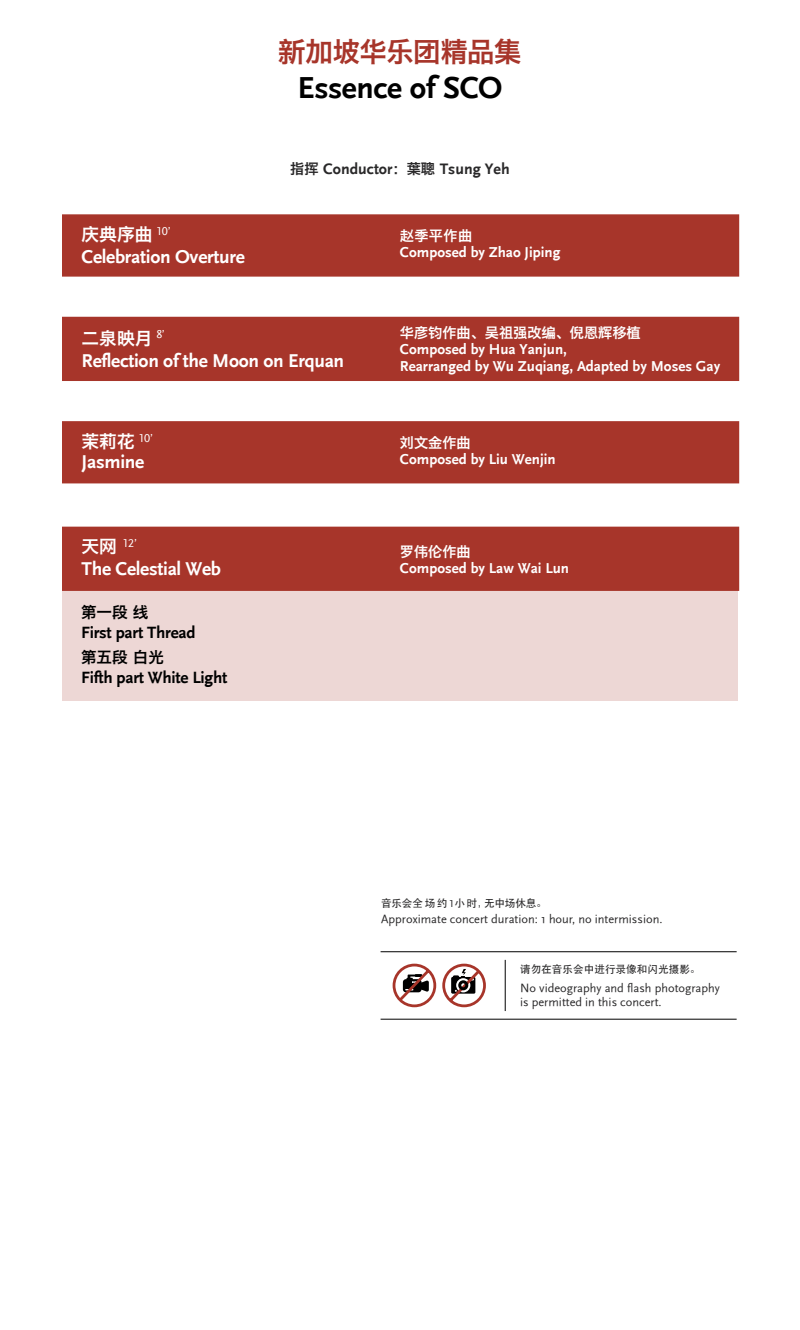
<style>
.page{position:relative;width:800px;height:1330px;background:#fff}
.page>*{position:absolute;margin:0;border:0;box-sizing:border-box;transform-origin:0 0}
.t1{font:31.9px "Scala Sans B";letter-spacing:-.015em;color:#000}
.t2{font:27.4px "Hiragino Sans GB W6";letter-spacing:-.015em;color:#a7352a}
.t3{font:19.5px "Scala Sans B";letter-spacing:-.015em;color:#fff}
.t4{font:17.7px "Hiragino Sans GB W6";color:#fff}
.t5{font:17.1px "Scala Sans B";letter-spacing:-.015em;color:#000}
.t6{font:15.9px "Scala Sans B";color:#292829}
.t7{font:15.6px "Hiragino Sans GB W6";color:#000}
.t8{font:15px/16.5px "Scala Sans B";color:#fff}
.t9{font:14.2px "Hiragino Sans GB W6";color:#fff}
.t10{font:12.4px/14.2px "Scala Sans";color:#292829}
.t11{font:12px "Sala Sans Caps";color:#fff}
.t12{font:10.6px "ST Heiti";color:#292829}
.s1{font-family:"Hiragino Sans GB W6";font-size:14.2px}
.s2{font-family:"Hiragino Sans GB W6";font-size:17.7px}
.s3{font-family:"Sala Sans Caps"}
</style>
<div class="page">
<div style="left:62px;top:555px;width:676px;height:146px;background:#edd7d5"></div>
<hr style="left:381px;top:952px;width:356px;height:1px;background:#000">
<hr style="left:381px;top:1019px;width:356px;height:1px;background:#000">
<hr style="left:505px;top:960px;width:1px;height:51px;background:#000">
<svg style="left:392px;top:963px;width:94px;height:45px"></svg>
<svg style="left:62px;top:214px;width:677px;height:377px;fill:#a7352a"></svg>
<h2 class="t2" style="left:278px;top:33px;width:245px">新加坡华乐团精品集</h2>
<h1 class="t1" style="left:298px;top:70px;width:206px">Essence of SCO</h1>
<p class="t4" style="left:82px;top:223px;width:91px">庆典序曲 <sup>10’</sup></p>
<h3 class="t3" style="left:82px;top:246px;width:165px">Celebration Overture</h3>
<p class="t6" style="left:290px;top:160px;width:221px"><span class="s1">指挥</span> Conductor<span class="s1">：葉聰</span> Tsung Yeh</p>
<p class="t9" style="left:400px;top:226px;width:74px">赵季平作曲</p>
<p class="t8" style="left:400px;top:245px;width:162px">Composed by Zhao Jiping</p>
<p class="t4" style="left:82px;top:327px;width:85px">二泉映月 <sup>8’</sup></p>
<h3 class="t3" style="left:82px;top:350px;width:264px">Reflection of the Moon on Erquan</h3>
<p class="t4" style="left:82px;top:430px;width:73px">茉莉花 <sup>10’</sup></p>
<h3 class="t3" style="left:82px;top:452px;width:64px">Jasmine</h3>
<p class="t11" style="left:82px;top:537px;width:57px"><span class="s2">天网</span> 12’</p>
<h3 class="t3" style="left:82px;top:558px;width:141px">The Celestial Web</h3>
<p class="t7" style="left:81px;top:602px;width:69px">第一段 线</p>
<p class="t5" style="left:81px;top:623px;width:116px">First part Thread</p>
<p class="t7" style="left:81px;top:647px;width:85px">第五段 白光</p>
<p class="t5" style="left:81px;top:668px;width:148px">Fifth part White Light</p>
<p class="t9" style="left:400px;top:323px;width:242px">华彦钧作曲、吴祖强改编、倪恩辉移植</p>
<p class="t8" style="left:400px;top:342px;width:322px">Composed by Hua Yanjun,<br>Rearranged by Wu Zuqiang, Adapted by Moses Gay</p>
<p class="t9" style="left:400px;top:433px;width:72px">刘文金作曲</p>
<p class="t8" style="left:400px;top:451px;width:157px">Composed by Liu Wenjin</p>
<p class="t9" style="left:400px;top:542px;width:72px">罗伟伦作曲</p>
<p class="t8" style="left:400px;top:561px;width:171px">Composed by Law Wai Lun</p>
<p class="t12" style="left:381px;top:898px;width:167px">音乐会全场约 <span class="s3">1</span>小时，无中场休息。</p>
<p class="t10" style="left:381px;top:912px;width:283px">Approximate concert duration: 1 hour, no intermission.</p>
<p class="t12" style="left:520px;top:964px;width:182px">请勿在音乐会中进行录像和闪光摄影。</p>
<p class="t10" style="left:520px;top:981px;width:201px">No videography and flash photography is permitted in this concert.</p>
</div>
